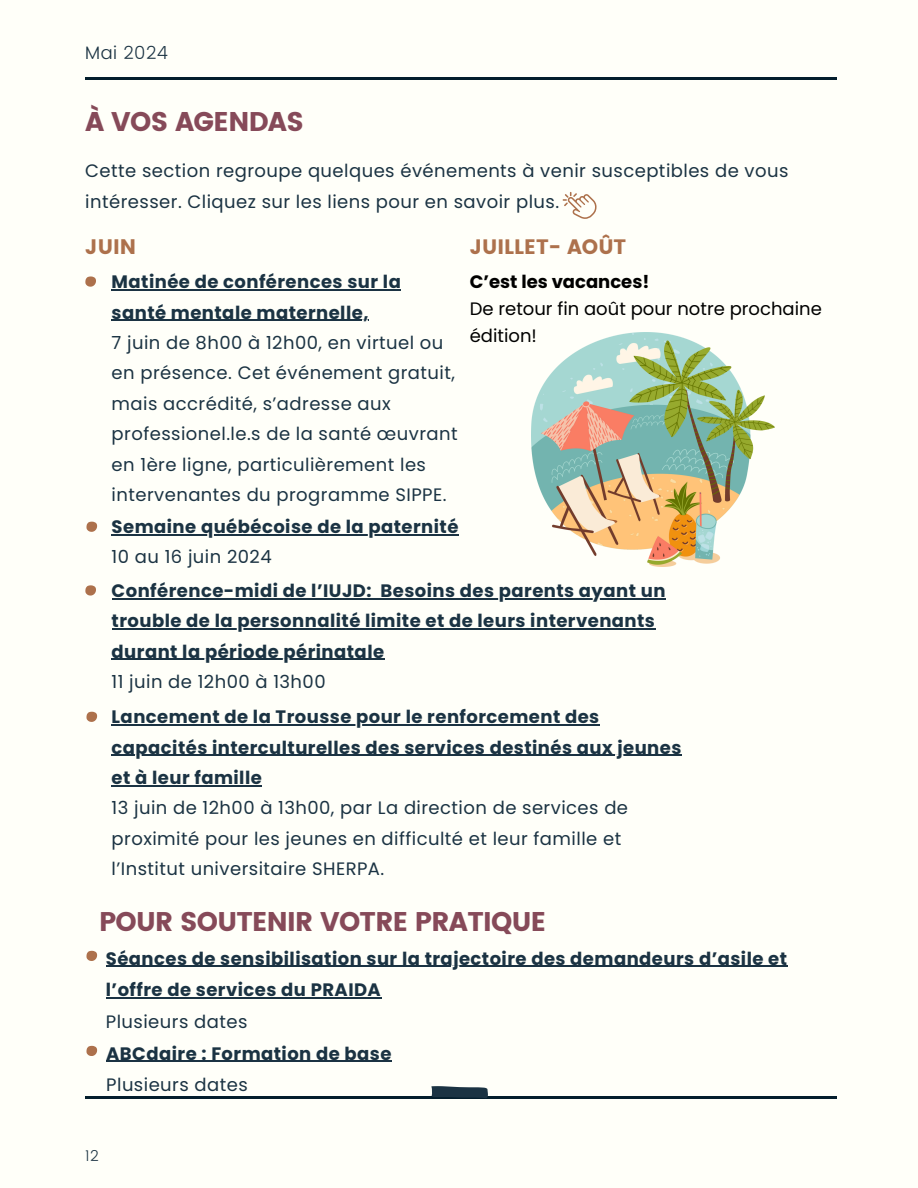
<style>
.page{position:relative;width:918px;height:1188px;background:#fffff9}
.page>*{position:absolute;margin:0;border:0;box-sizing:border-box;transform-origin:0 0}
.t1{font:27px "Poppins";letter-spacing:-.025em;color:#864a59}
.t2{font:21px "Poppins";color:#ad714c}
.t3{font:20.85px "Poppins";color:#ad714c}
.t4{font:700 18px/30.3px "Poppins";letter-spacing:.025em;color:#1b3343}
.t5{font:18px/30.3px "Poppins";letter-spacing:.025em;color:#1b3343}
.t6{font:18px/27px "Poppins";color:#000}
.t7{font:700 18px "Poppins";color:#000}
.t8{font:300 18px "Poppins";letter-spacing:.025em;color:#1b3343}
.t9{font:300 15px "Poppins";color:#1b3343}
.s1{font-weight:700}
.s2{font-weight:400}
</style>
<div class="page">
<hr style="left:85px;top:78px;width:752px;height:2px;background:#041e2d">
<svg style="left:85px;top:276px;width:11px;height:11px"></svg>
<svg style="left:86px;top:522px;width:11px;height:10px"></svg>
<hr style="left:85px;top:1096px;width:752px;height:2px;background:#041e2d">
<svg style="left:86px;top:951px;width:11px;height:10px"></svg>
<svg style="left:86px;top:1046px;width:11px;height:10px"></svg>
<hr style="left:106px;top:1061px;width:286px;height:1px;background:#1b3343">
<hr style="left:106px;top:966px;width:682px;height:1px;background:#1b3343">
<hr style="left:106px;top:997px;width:275px;height:1px;background:#1b3343">
<svg style="left:85px;top:585px;width:11px;height:10px"></svg>
<svg style="left:86px;top:712px;width:11px;height:10px"></svg>
<img style="left:532px;top:332px;width:243px;height:234px">
<hr style="left:112px;top:534px;width:347px;height:1px;background:#1b3343">
<hr style="left:112px;top:289px;width:289px;height:2px;background:#1b3343">
<hr style="left:112px;top:320px;width:257px;height:1px;background:#1b3343">
<hr style="left:112px;top:598px;width:254px;height:1px;background:#1b3343">
<svg style="left:366px;top:598px;width:15px;height:1px"></svg>
<hr style="left:381px;top:598px;width:285px;height:1px;background:#1b3343">
<hr style="left:112px;top:628px;width:543px;height:1px;background:#1b3343">
<hr style="left:112px;top:659px;width:273px;height:1px;background:#1b3343">
<hr style="left:112px;top:724px;width:488px;height:1px;background:#1b3343">
<hr style="left:112px;top:755px;width:570px;height:1px;background:#1b3343">
<hr style="left:112px;top:785px;width:150px;height:1px;background:#1b3343">
<svg style="left:431px;top:1086px;width:57px;height:12px"></svg>
<svg style="left:563px;top:192px;width:33px;height:27px"></svg>
<p class="t8" style="left:85px;top:43px;width:84px">Mai 2024</p>
<p class="t1" style="left:85px;top:106px;width:220px">À VOS AGENDAS</p>
<p class="t5" style="left:85px;top:155px;width:705px;line-height:31.5px">Cette section regroupe quelques événements à venir susceptibles de vous intéresser. Cliquez sur les liens pour en savoir plus.</p>
<p class="t2" style="left:85px;top:234px;width:52px">JUIN</p>
<h2 class="t3" style="left:470px;top:234px;width:158px">JUILLET- AOÛT</h2>
<p class="t4" style="left:112px;top:267px;width:291px">Matinée de conférences sur la</p>
<p class="t5" style="left:112px;top:297px;width:333px"><span class="s1">santé mentale maternelle,<br></span>7 juin de 8h00 à 12h00, en virtuel ou</p>
<p class="t5" style="left:112px;top:358px;width:348px">en présence. Cet événement gratuit, mais accrédité, s’adresse aux professionel.le.s de la santé œuvrant en 1ère ligne, particulièrement les intervenantes du programme SIPPE.</p>
<p class="t4" style="left:112px;top:512px;width:348px">Semaine québécoise de la paternité</p>
<p class="t5" style="left:112px;top:542px;width:162px">10 au 16 juin 2024</p>
<p class="t7" style="left:470px;top:269px;width:181px">C’est les vacances!</p>
<p class="t6" style="left:470px;top:295px;width:354px">De retour fin août pour notre prochaine édition!</p>
<p class="t4" style="left:112px;top:575px;width:261px">Conférence-midi de l’IUJD:</p>
<p class="t4" style="left:381px;top:575px;width:286px">Besoins des parents ayant un</p>
<p class="t4" style="left:112px;top:606px;width:545px">trouble de la personnalité limite et de leurs intervenants</p>
<p class="t4" style="left:112px;top:636px;width:274px">durant la période périnatale<br><span class="s2">11 juin de 12h00 à 13h00</span></p>
<h1 class="t4" style="left:112px;top:702px;width:489px">Lancement de la Trousse pour le renforcement des</h1>
<p class="t4" style="left:112px;top:732px;width:571px">capacités interculturelles des services destinés aux jeunes et à leur famille<br><span class="s2">13 juin de 12h00 à 13h00, par La direction de services de</span></p>
<p class="t5" style="left:112px;top:823px;width:511px">proximité pour les jeunes en difficulté et leur famille et l’Institut universitaire SHERPA.</p>
<p class="t1" style="left:99px;top:906px;width:449px">POUR SOUTENIR VOTRE PRATIQUE</p>
<p class="t4" style="left:106px;top:943px;width:683px;line-height:31.5px">Séances de sensibilisation sur la trajectoire des demandeurs d’asile et l’offre de services du PRAIDA</p>
<p class="t5" style="left:106px;top:1006px;width:143px">Plusieurs dates</p>
<p class="t4" style="left:106px;top:1038px;width:287px">ABCdaire : Formation de base</p>
<h1 class="t5" style="left:106px;top:1070px;width:143px">Plusieurs dates</h1>
<p class="t9" style="left:85px;top:1147px;width:15px">12</p>
</div>
